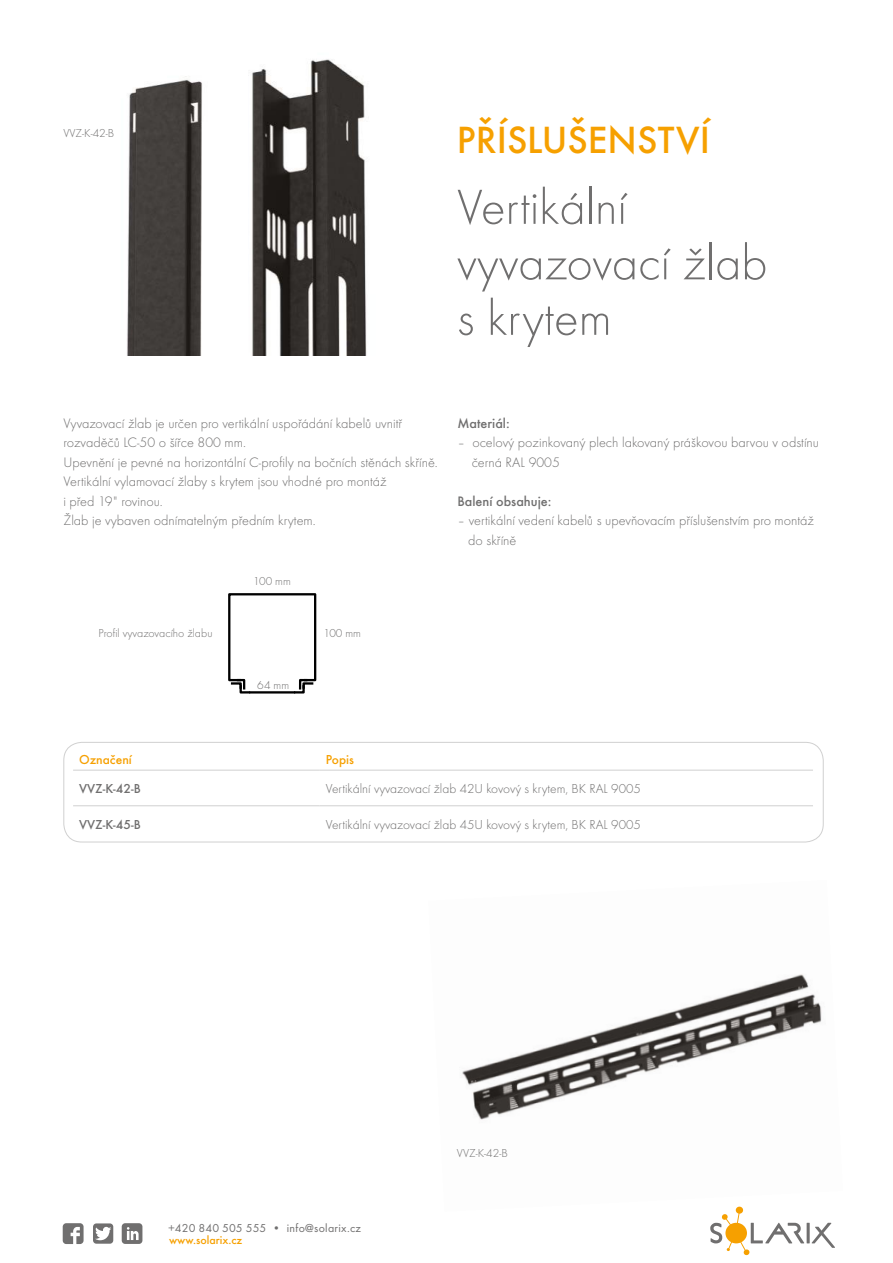
<style>
.page{position:relative;width:893px;height:1263px;background:#fff}
.page>*{position:absolute;margin:0;border:0;box-sizing:border-box;transform-origin:0 0}
.t1{font:51px/55.5px "Futura TEE Ligh";color:#706f6f}
.t2{font:500 39.3px "Futura TEE";color:#f6a000}
.t3{font:14.25px/19.5px "Futura TEE Ligh";color:#706f6f}
.t4{font:500 14.25px "Futura TEE";color:#706f6f}
.t5{font:13.5px "Futura TEE Ligh";color:#706f6f}
.t6{font:500 13.5px "Futura TEE";color:#706f6f}
.t7{font:500 13.5px "Futura TEE";color:#f6a000}
.t8{font:12px "Futura TEE Ligh";color:#706f6f}
.t9{font:12px "Futura TEE";letter-spacing:.025em;color:#706f6f}
.t10{font:500 12px "Futura TEE";color:#f6a000}
</style>
<div class="page">
<hr style="left:807px;top:1223px;width:3px;height:20px;background:#706f6f">
<svg style="left:812px;top:1223px;width:23px;height:25px"></svg>
<svg style="left:710px;top:1211px;width:94px;height:44px"></svg>
<svg style="left:122px;top:1223px;width:20px;height:21px"></svg>
<svg style="left:93px;top:1223px;width:20px;height:21px"></svg>
<svg style="left:63px;top:1223px;width:21px;height:21px"></svg>
<img style="left:462px;top:974px;width:360px;height:237px">
<img style="left:127px;top:59px;width:240px;height:297px">
<div style="left:63px;top:742px;width:761px;height:100px;border:1px solid #d0d0d0;border-radius:18px"></div>
<hr style="left:73px;top:770px;width:247px;height:1px;background:#d0d0d0">
<hr style="left:320px;top:770px;width:493px;height:1px;background:#d0d0d0">
<hr style="left:73px;top:805px;width:247px;height:1px;background:#d0d0d0">
<hr style="left:320px;top:805px;width:493px;height:1px;background:#d0d0d0">
<div style="left:228px;top:593px;width:88px;height:88px;border:2px solid #000"></div>
<hr style="left:241px;top:678px;width:63px;height:4px;background:#fff">
<hr style="left:249px;top:691px;width:46px;height:2px;background:#000">
<svg style="left:292px;top:678px;width:24px;height:16px"></svg>
<svg style="left:229px;top:678px;width:23px;height:16px"></svg>
<p class="t8" style="left:63px;top:127px;width:52px">VVZ-K-42-B</p>
<h2 class="t2" style="left:457px;top:117px;width:254px">PřÍSLUŠENSTVÍ</h2>
<h1 class="t1" style="left:457px;top:181px;width:312px">Vertikální vyvazovací žlab s krytem</h1>
<p class="t3" style="left:63px;top:414px;width:376px">Vyvazovací žlab je určen pro vertikální uspořádání kabelů uvnitř rozvaděčů LC-50 o šířce 800 mm.<br>Upevnění je pevné na horizontální C-profily na bočních stěnách skříně.<br>Vertikální vylamovací žlaby s krytem jsou vhodné pro montáž<br>i před 19" rovinou.<br>Žlab je vybaven odnímatelným předním krytem.</p>
<p class="t4" style="left:457px;top:415px;width:54px">Materiál:</p>
<p class="t3" style="left:472px;top:433px;width:349px;text-indent:-14px">– ocelový pozinkovaný plech lakovaný práškovou barvou v odstínu černá RAL 9005</p>
<p class="t4" style="left:457px;top:493px;width:96px">Balení obsahuje:</p>
<p class="t3" style="left:468px;top:511px;width:347px;text-indent:-11px">– vertikální vedení kabelů s upevňovacím příslušenstvím pro montáž do skříně</p>
<p class="t8" style="left:98px;top:627px;width:116px">Profil vyvazovacího žlabu</p>
<p class="t8" style="left:253px;top:575px;width:39px">100 mm</p>
<p class="t8" style="left:257px;top:678px;width:33px">64 mm</p>
<p class="t8" style="left:323px;top:627px;width:39px">100 mm</p>
<p class="t7" style="left:79px;top:752px;width:54px">Označení</p>
<p class="t7" style="left:326px;top:752px;width:30px">Popis</p>
<p class="t6" style="left:79px;top:781px;width:63px">VVZ-K-42-B</p>
<p class="t5" style="left:326px;top:781px;width:317px">Vertikální vyvazovací žlab 42U kovový s krytem, BK RAL 9005</p>
<p class="t6" style="left:79px;top:816px;width:63px">VVZ-K-45-B</p>
<p class="t5" style="left:326px;top:817px;width:317px">Vertikální vyvazovací žlab 45U kovový s krytem, BK RAL 9005</p>
<p class="t9" style="left:168px;top:1220px;width:194px">+420 840 505 555 • info@solarix.cz</p>
<p class="t10" style="left:169px;top:1233px;width:75px">www.solarix.cz</p>
<p class="t8" style="left:457px;top:1147px;width:52px">VVZ-K-42-B</p>
</div>
